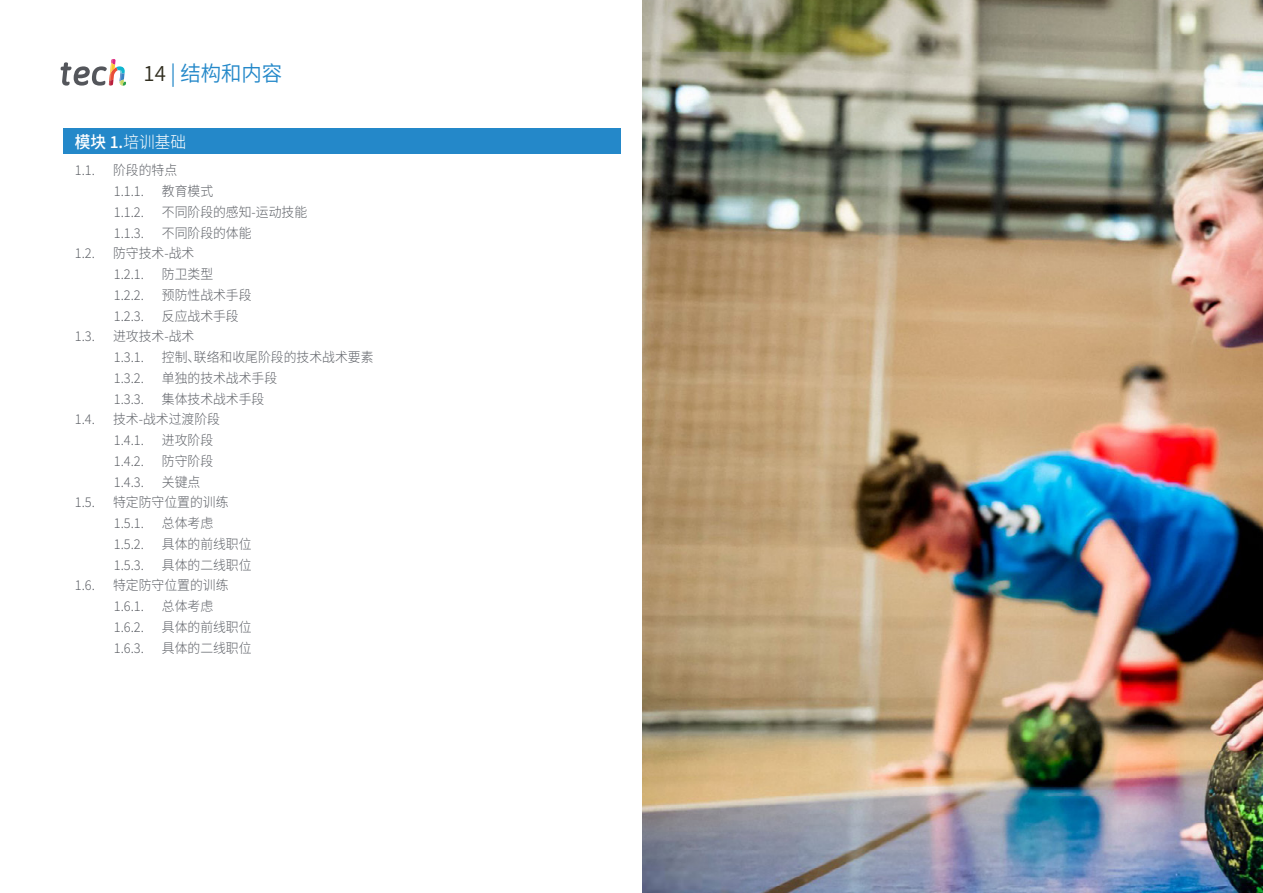
<style>
.page{position:relative;width:1263px;height:893px;background:#fff}
.page>*{position:absolute;margin:0;border:0;box-sizing:border-box;transform-origin:0 0}
.t1{font:21px "Source Han Sans CN";color:#2488c9}
.t2{font:500 16.5px "Source Han Sans CN";color:#fff;scale:.95 1}
.t3{font:300 13.5px/20.7px "Source Han Sans CN";color:#61646a;scale:.95 1}
.s1{color:#312e20}
.s2{font-weight:300}
</style>
<div class="page">
<svg style="left:61px;top:59px;width:65px;height:27px"></svg>
<div style="left:64px;top:129px;width:557px;height:25px;background:#2488c9"></div>
<img style="left:642px;top:0;width:621px;height:893px">
<h1 class="t1" style="left:144px;top:61px;width:140px"><span class="s1">14</span> | 结构和内容</h1>
<p class="t2" style="left:75px;top:133px;width:119px">模块 1.<span class="s2">培训基础</span></p>
<p class="t3" style="left:75px;top:160px;width:23px">1.1.</p>
<p class="t3" style="left:113px;top:160px;width:69px">阶段的特点<br>1.1.1.</p>
<p class="t3" style="left:162px;top:181px;width:55px">教育模式</p>
<p class="t3" style="left:114px;top:202px;width:33px">1.1.2.</p>
<p class="t3" style="left:162px;top:202px;width:154px">不同阶段的感知-运动技能</p>
<p class="t3" style="left:114px;top:223px;width:33px">1.1.3.</p>
<p class="t3" style="left:162px;top:223px;width:96px">不同阶段的体能</p>
<p class="t3" style="left:75px;top:243px;width:23px">1.2.</p>
<p class="t3" style="left:113px;top:243px;width:87px">防守技术-战术<br>1.2.1.</p>
<p class="t3" style="left:162px;top:264px;width:55px">防卫类型</p>
<p class="t3" style="left:114px;top:285px;width:33px">1.2.2.</p>
<p class="t3" style="left:162px;top:285px;width:96px">预防性战术手段</p>
<p class="t3" style="left:114px;top:306px;width:33px">1.2.3.</p>
<p class="t3" style="left:162px;top:306px;width:83px">反应战术手段</p>
<p class="t3" style="left:75px;top:326px;width:23px">1.3.</p>
<p class="t3" style="left:113px;top:326px;width:87px">进攻技术-战术<br>1.3.1.</p>
<p class="t3" style="left:162px;top:347px;width:224px">控制、联络和收尾阶段的技术战术要素</p>
<p class="t3" style="left:114px;top:368px;width:33px">1.3.2.</p>
<p class="t3" style="left:162px;top:368px;width:123px">单独的技术战术手段</p>
<p class="t3" style="left:114px;top:389px;width:33px">1.3.3.</p>
<p class="t3" style="left:162px;top:389px;width:109px">集体技术战术手段</p>
<p class="t3" style="left:75px;top:409px;width:23px">1.4.</p>
<p class="t3" style="left:113px;top:409px;width:114px">技术-战术过渡阶段<br>1.4.1.</p>
<p class="t3" style="left:162px;top:430px;width:55px">进攻阶段</p>
<p class="t3" style="left:114px;top:451px;width:33px">1.4.2.</p>
<p class="t3" style="left:162px;top:451px;width:55px">防守阶段</p>
<p class="t3" style="left:114px;top:472px;width:33px">1.4.3.</p>
<p class="t3" style="left:162px;top:472px;width:42px">关键点</p>
<p class="t3" style="left:75px;top:492px;width:23px">1.5.</p>
<p class="t3" style="left:113px;top:492px;width:123px">特定防守位置的训练<br>1.5.1.</p>
<p class="t3" style="left:162px;top:513px;width:55px">总体考虑</p>
<p class="t3" style="left:114px;top:534px;width:33px">1.5.2.</p>
<p class="t3" style="left:162px;top:534px;width:96px">具体的前线职位</p>
<p class="t3" style="left:114px;top:555px;width:33px">1.5.3.</p>
<p class="t3" style="left:162px;top:555px;width:96px">具体的二线职位</p>
<p class="t3" style="left:75px;top:575px;width:23px">1.6.</p>
<p class="t3" style="left:113px;top:575px;width:123px">特定防守位置的训练<br>1.6.1.</p>
<p class="t3" style="left:162px;top:596px;width:55px">总体考虑</p>
<p class="t3" style="left:114px;top:617px;width:33px">1.6.2.</p>
<p class="t3" style="left:162px;top:617px;width:96px">具体的前线职位</p>
<p class="t3" style="left:114px;top:638px;width:33px">1.6.3.</p>
<p class="t3" style="left:162px;top:638px;width:96px">具体的二线职位</p>
</div>
